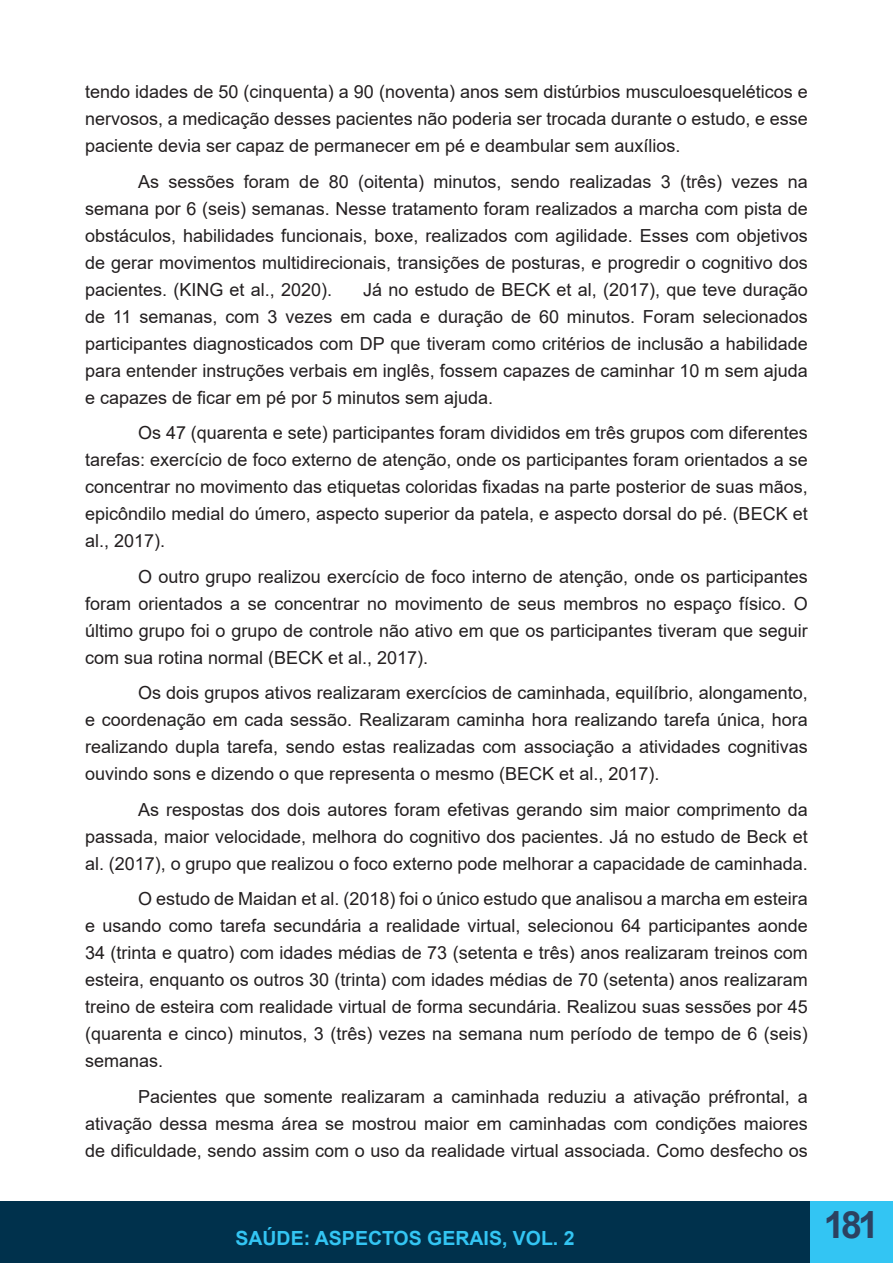
<style>
.page{position:relative;width:893px;height:1263px;background:#fff}
.page>*{position:absolute;margin:0;border:0;box-sizing:border-box;transform-origin:0 0}
.t1{font:700 37.5px "Arial";color:#2c4161}
.t2{font:700 19.5px "Arial";color:#33c5f3}
.t3{font:18px/27px "Arial";color:#231f20;text-align:justify}
</style>
<div class="page">
<div style="left:0;top:1201px;width:810px;height:62px;background:#00314c"></div>
<div style="left:810px;top:1201px;width:83px;height:62px;background:#33c5f3"></div>
<p class="t3" style="left:85px;top:78px;width:724px">tendo idades de 50 (cinquenta) a 90 (noventa) anos sem distúrbios musculoesqueléticos e nervosos, a medicação desses pacientes não poderia ser trocada durante o estudo, e esse paciente devia ser capaz de permanecer em pé e deambular sem auxílios.</p>
<p class="t3" style="left:85px;top:168px;width:724px;text-indent:53px">As sessões foram de 80 (oitenta) minutos, sendo realizadas 3 (três) vezes na semana por 6 (seis) semanas. Nesse tratamento foram realizados a marcha com pista de obstáculos, habilidades funcionais, boxe, realizados com agilidade. Esses com objetivos de gerar movimentos multidirecionais, transições de posturas, e progredir o cognitivo dos pacientes. (KING et al., 2020).</p>
<p class="t3" style="left:85px;top:276px;width:724px;text-indent:278px">Já no estudo de BECK et al, (2017), que teve duração de 11 semanas, com 3 vezes em cada e duração de 60 minutos. Foram selecionados participantes diagnosticados com DP que tiveram como critérios de inclusão a habilidade para entender instruções verbais em inglês, fossem capazes de caminhar 10 m sem ajuda e capazes de ficar em pé por 5 minutos sem ajuda.</p>
<p class="t3" style="left:85px;top:419px;width:724px;text-indent:53px">Os 47 (quarenta e sete) participantes foram divididos em três grupos com diferentes tarefas: exercício de foco externo de atenção, onde os participantes foram orientados a se concentrar no movimento das etiquetas coloridas fixadas na parte posterior de suas mãos, epicôndilo medial do úmero, aspecto superior da patela, e aspecto dorsal do pé. (BECK et al., 2017).</p>
<p class="t3" style="left:85px;top:563px;width:724px;text-indent:53px">O outro grupo realizou exercício de foco interno de atenção, onde os participantes foram orientados a se concentrar no movimento de seus membros no espaço físico. O último grupo foi o grupo de controle não ativo em que os participantes tiveram que seguir com sua rotina normal (BECK et al., 2017).</p>
<p class="t3" style="left:85px;top:679px;width:724px;text-indent:53px">Os dois grupos ativos realizaram exercícios de caminhada, equilíbrio, alongamento, e coordenação em cada sessão. Realizaram caminha hora realizando tarefa única, hora realizando dupla tarefa, sendo estas realizadas com associação a atividades cognitivas ouvindo sons e dizendo o que representa o mesmo (BECK et al., 2017).</p>
<p class="t3" style="left:85px;top:796px;width:724px;text-indent:53px">As respostas dos dois autores foram efetivas gerando sim maior comprimento da passada, maior velocidade, melhora do cognitivo dos pacientes. Já no estudo de Beck et al. (2017), o grupo que realizou o foco externo pode melhorar a capacidade de caminhada.</p>
<p class="t3" style="left:85px;top:885px;width:724px;text-indent:53px">O estudo de Maidan et al. (2018) foi o único estudo que analisou a marcha em esteira e usando como tarefa secundária a realidade virtual, selecionou 64 participantes aonde 34 (trinta e quatro) com idades médias de 73 (setenta e três) anos realizaram treinos com esteira, enquanto os outros 30 (trinta) com idades médias de 70 (setenta) anos realizaram treino de esteira com realidade virtual de forma secundária. Realizou suas sessões por 45 (quarenta e cinco) minutos, 3 (três) vezes na semana num período de tempo de 6 (seis) semanas.</p>
<p class="t3" style="left:85px;top:1083px;width:724px;text-indent:53px">Pacientes que somente realizaram a caminhada reduziu a ativação préfrontal, a ativação dessa mesma área se mostrou maior em caminhadas com condições maiores de dificuldade, sendo assim com o uso da realidade virtual associada. Como desfecho os</p>
<p class="t2" style="left:235px;top:1224px;width:341px">SAÚDE: ASPECTOS GERAIS, VOL. 2</p>
<h1 class="t1" style="left:824px;top:1198px;width:57px">181</h1>
</div>
